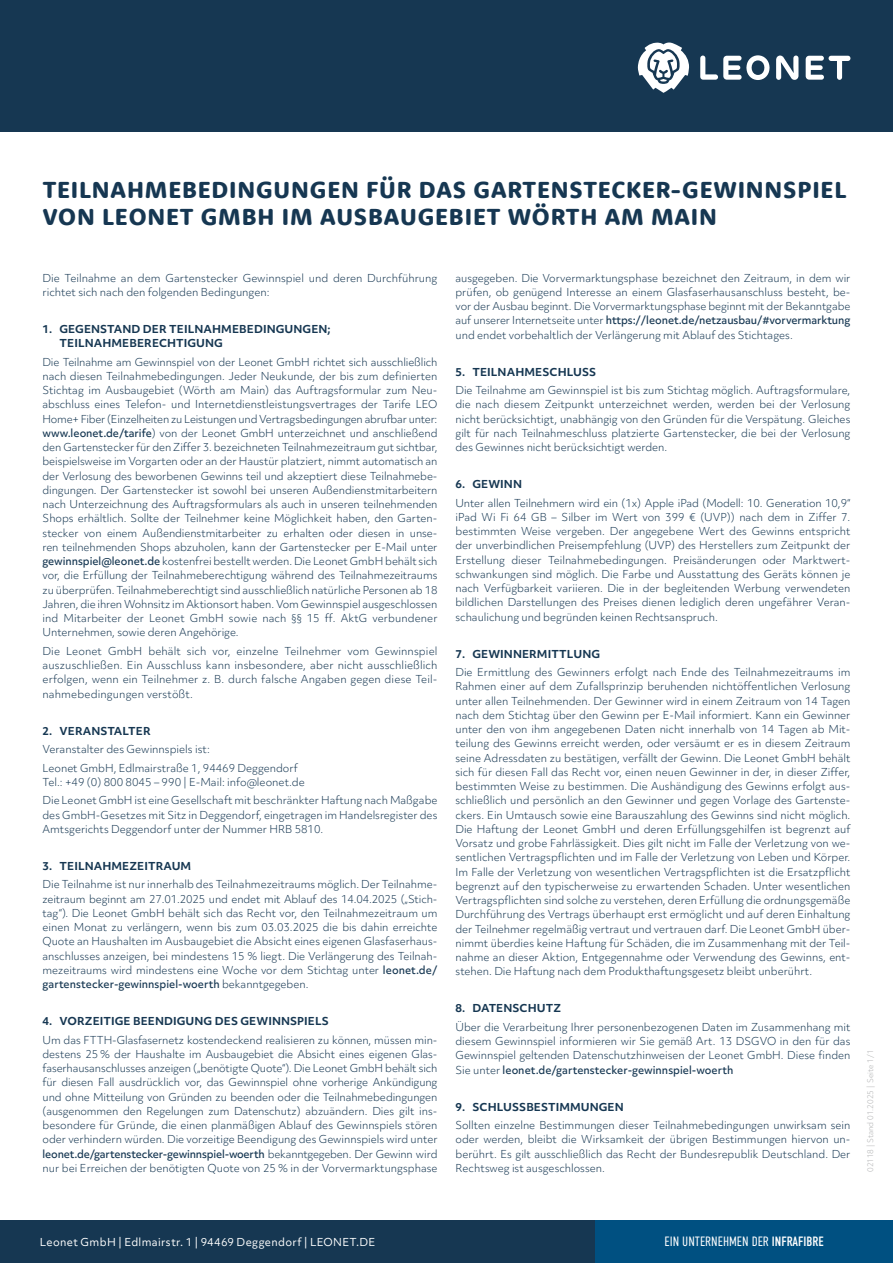
<style>
.page{position:relative;width:893px;height:1263px;background:#fff}
.page>*{position:absolute;margin:0;border:0;box-sizing:border-box;transform-origin:0 0}
.t1{font:800 24px/26.4px "Rooney Sans";letter-spacing:.035em;color:#163752}
.t2{font:300 13.5px "DIN Condensed";color:#fff}
.t3{font:300 10.5px/14.2px "Objektiv Mk 3";color:#163752;text-align:justify}
.t4{font:700 10.5px/14.2px "Objektiv Mk 3";letter-spacing:.01em;color:#163752}
.t5{font:10.5px "Objektiv Mk 3";letter-spacing:.03em;color:#fff}
.t6{font:300 7.5px "Objektiv Mk 3";color:#b1b2b3}
.s1{font-weight:500}
.s2{font-weight:400}
</style>
<div class="page">
<div style="left:0;top:1220px;width:595px;height:43px;background:#163752"></div>
<div style="left:595px;top:1220px;width:298px;height:43px;background:#005081"></div>
<div style="left:0;top:0;width:893px;height:132px;background:#163752"></div>
<svg style="left:638px;top:42px;width:51px;height:51px"></svg>
<svg style="left:700px;top:55px;width:70px;height:25px"></svg>
<svg style="left:776px;top:56px;width:22px;height:24px"></svg>
<svg style="left:806px;top:56px;width:44px;height:24px"></svg>
<h1 class="t1" style="left:43px;top:176px;width:805px">TEILNAHMEBEDINGUNGEN FÜR DAS GARTENSTECKER-GEWINNSPIEL<br>VON LEONET GMBH IM AUSBAUGEBIET WÖRTH AM MAIN</h1>
<p class="t3" style="left:43px;top:270px;width:396px">Die Teilnahme an dem Gartenstecker Gewinnspiel und deren Durchführung richtet sich nach den folgenden Bedingungen:</p>
<p class="t4" style="left:60px;top:321px;width:273px;text-indent:-17px">1. GEGENSTAND DER TEILNAHMEBEDINGUNGEN;<br>TEILNAHMEBERECHTIGUNG</p>
<p class="t3" style="left:43px;top:354px;width:396px">Die Teilnahme am Gewinnspiel von der Leonet GmbH richtet sich ausschließlich nach diesen Teilnahmebedingungen. Jeder Neukunde, der bis zum definierten Stichtag im Ausbaugebiet (Wörth am Main) das Auftragsformular zum Neu&shy;abschluss eines Telefon- und Internetdienstleistungsvertrages der Tarife LEO Home+ Fiber (Einzelheiten zu Leistungen und Vertragsbedingungen abrufbar unter: <span class="s1">www.leonet.de/tarife</span>) von der Leonet GmbH unterzeichnet und anschließend den Gartenstecker für den Ziffer 3. bezeichneten Teilnahmezeitraum gut sichtbar, beispielsweise im Vorgarten oder an der Haustür platziert, nimmt automatisch an der Verlosung des beworbenen Gewinns teil und akzeptiert diese Teilnahmebe&shy;dingungen. Der Gartenstecker ist sowohl bei unseren Außendienstmitarbeitern nach Unterzeichnung des Auftragsformulars als auch in unseren teilnehmenden Shops erhältlich. Sollte der Teilnehmer keine Möglichkeit haben, den Garten&shy;stecker von einem Außendienstmitarbeiter zu erhalten oder diesen in unse&shy;ren teilnehmenden Shops abzuholen, kann der Gartenstecker per E-Mail unter <span class="s1">gewinnspiel@leonet.de</span> kostenfrei bestellt werden. Die Leonet GmbH behält sich vor, die Erfüllung der Teilnahmeberechtigung während des Teilnahmezeitraums zu überprüfen. Teilnahmeberechtigt sind ausschließlich natürliche Personen ab 18<br>Jahren, die ihren Wohnsitz im Aktionsort haben. Vom Gewinnspiel ausgeschlossen ind Mitarbeiter der Leonet GmbH sowie nach §§ 15 ff. AktG verbundener Unternehmen, sowie deren Angehörige.</p>
<p class="t3" style="left:43px;top:644px;width:396px">Die Leonet GmbH behält sich vor, einzelne Teilnehmer vom Gewinnspiel auszuschließen. Ein Ausschluss kann insbesondere, aber nicht ausschließlich erfolgen, wenn ein Teilnehmer z. B. durch falsche Angaben gegen diese Teil&shy;nahmebedingungen verstößt.</p>
<p class="t4" style="left:43px;top:723px;width:110px">2. VERANSTALTER</p>
<p class="t3" style="left:43px;top:740px;width:257px;line-height:18.5px">Veranstalter des Gewinnspiels ist:<br>Leonet GmbH, Edlmairstraße 1, 94469 Deggendorf</p>
<p class="t3" style="left:43px;top:773px;width:396px;line-height:18.5px">Tel.: +49 (0) 800 8045 – 990 | E-Mail: info@leonet.de<br>Die Leonet GmbH ist eine Gesellschaft mit beschränkter Haftung nach Maßgabe</p>
<p class="t3" style="left:43px;top:807px;width:396px">des GmbH-Gesetzes mit Sitz in Deggendorf, eingetragen im Handelsregister des<br>Amtsgerichts Deggendorf unter der Nummer HRB 5810.</p>
<p class="t4" style="left:43px;top:858px;width:150px">3. TEILNAHMEZEITRAUM</p>
<p class="t3" style="left:43px;top:877px;width:396px">Die Teilnahme ist nur innerhalb des Teilnahmezeitraums möglich. Der Teilnahme&shy;zeitraum beginnt am 27.01.2025 und endet mit Ablauf des 14.04.2025 („Stich&shy;tag“). Die Leonet GmbH behält sich das Recht vor, den Teilnahmezeitraum um einen Monat zu verlängern, wenn bis zum 03.03.2025 die bis dahin erreichte Quote an Haushalten im Ausbaugebiet die Absicht eines eigenen Glasfaserhaus&shy;anschlusses anzeigen, bei mindestens 15 % liegt. Die Verlängerung des Teilnah&shy;mezeitraums wird mindestens eine Woche vor dem Stichtag unter <span class="s1">leonet.de/ gartenstecker-gewinnspiel-woerth</span> bekanntgegeben.</p>
<p class="t4" style="left:43px;top:1014px;width:288px">4. VORZEITIGE BEENDIGUNG DES GEWINNSPIELS</p>
<p class="t3" style="left:43px;top:1032px;width:396px">Um das FTTH-Glasfasernetz kostendeckend realisieren zu können, müssen min&shy;destens 25 % der Haushalte im Ausbaugebiet die Absicht eines eigenen Glas&shy;faserhausanschlusses anzeigen („benötigte Quote“). Die Leonet GmbH behält sich für diesen Fall ausdrücklich vor, das Gewinnspiel ohne vorherige Ankündigung und ohne Mitteilung von Gründen zu beenden oder die Teilnahmebedingungen (ausgenommen den Regelungen zum Datenschutz) abzuändern. Dies gilt ins&shy;besondere für Gründe, die einen planmäßigen Ablauf des Gewinnspiels stören oder verhindern würden. Die vorzeitige Beendigung des Gewinnspiels wird unter <span class="s1">leonet.de/gartenstecker-gewinnspiel-woerth</span> bekanntgegeben. Der Gewinn wird nur bei Erreichen der benötigten Quote von 25 % in der Vorvermarktungsphase</p>
<p class="t3" style="left:455px;top:270px;width:396px">ausgegeben. Die Vorvermarktungsphase bezeichnet den Zeitraum, in dem wir prüfen, ob genügend Interesse an einem Glasfaserhausanschluss besteht, be&shy;vor der Ausbau beginnt. Die Vorvermarktungsphase beginnt mit der Bekanntgabe auf unserer Internetseite unter <span class="s1">https://leonet.de/netzausbau/#vorvermarktung </span>und endet vorbehaltlich der Verlängerung mit Ablauf des Stichtages.</p>
<p class="t4" style="left:455px;top:364px;width:142px">5. TEILNAHMESCHLUSS</p>
<p class="t3" style="left:455px;top:383px;width:396px">Die Teilnahme am Gewinnspiel ist bis zum Stichtag möglich. Auftragsformulare, die nach diesem Zeitpunkt unterzeichnet werden, werden bei der Verlosung nicht berücksichtigt, unabhängig von den Gründen für die Verspätung. Gleiches gilt für nach Teilnahmeschluss platzierte Gartenstecker, die bei der Verlosung des Gewinnes nicht berücksichtigt werden.</p>
<p class="t4" style="left:455px;top:477px;width:68px">6. GEWINN</p>
<p class="t3" style="left:455px;top:495px;width:396px">Unter allen Teilnehmern wird ein (1x) Apple iPad (Modell: 10. Generation 10,9“ iPad Wi Fi 64 GB – Silber im Wert von 399 € (UVP)) nach dem in Ziffer 7. bestimmten Weise vergeben. Der angegebene Wert des Gewinns entspricht der unverbindlichen Preisempfehlung (UVP) des Herstellers zum Zeitpunkt der Erstellung dieser Teilnahmebedingungen. Preisänderungen oder Marktwert&shy;schwankungen sind möglich. Die Farbe und Ausstattung des Geräts können je nach Verfügbarkeit variieren. Die in der begleitenden Werbung verwendeten bildlichen Darstellungen des Preises dienen lediglich deren ungefährer Veran&shy;schaulichung und begründen keinen Rechtsanspruch.</p>
<p class="t4" style="left:455px;top:646px;width:146px">7. GEWINNERMITTLUNG</p>
<p class="t3" style="left:455px;top:665px;width:396px">Die Ermittlung des Gewinners erfolgt nach Ende des Teilnahmezeitraums im Rahmen einer auf dem Zufallsprinzip beruhenden nichtöffentlichen Verlosung unter allen Teilnehmenden. Der Gewinner wird in einem Zeitraum von 14 Tagen nach dem Stichtag über den Gewinn per E-Mail informiert. Kann ein Gewinner unter den von ihm angegebenen Daten nicht innerhalb von 14 Tagen ab Mit&shy;teilung des Gewinns erreicht werden, oder versäumt er es in diesem Zeitraum seine Adressdaten zu bestätigen, verfällt der Gewinn. Die Leonet GmbH behält sich für diesen Fall das Recht vor, einen neuen Gewinner in der, in dieser Ziffer, bestimmten Weise zu bestimmen. Die Aushändigung des Gewinns erfolgt aus&shy;schließlich und persönlich an den Gewinner und gegen Vorlage des Gartenste&shy;ckers. Ein Umtausch sowie eine Barauszahlung des Gewinns sind nicht möglich.<br>Die Haftung der Leonet GmbH und deren Erfüllungsgehilfen ist begrenzt auf Vorsatz und grobe Fahrlässigkeit. Dies gilt nicht im Falle der Verletzung von we&shy;sentlichen Vertragspflichten und im Falle der Verletzung von Leben und Körper.<br>Im Falle der Verletzung von wesentlichen Vertragspflichten ist die Ersatzpflicht begrenzt auf den typischerweise zu erwartenden Schaden. Unter wesentlichen Vertragspflichten sind solche zu verstehen, deren Erfüllung die ordnungsgemäße Durchführung des Vertrags überhaupt erst ermöglicht und auf deren Einhaltung der Teilnehmer regelmäßig vertraut und vertrauen darf. Die Leonet GmbH über&shy;nimmt überdies keine Haftung für Schäden, die im Zusammenhang mit der Teil&shy;nahme an dieser Aktion, Entgegennahme oder Verwendung des Gewinns, ent&shy;stehen. Die Haftung nach dem Produkthaftungsgesetz bleibt unberührt.</p>
<p class="t4" style="left:455px;top:1001px;width:107px">8. DATENSCHUTZ</p>
<p class="t3" style="left:455px;top:1020px;width:396px">Über die Verarbeitung Ihrer personenbezogenen Daten im Zusammenhang mit diesem Gewinnspiel informieren wir Sie gemäß Art. 13 DSGVO in den für das Gewinnspiel geltenden Datenschutzhinweisen der Leonet GmbH. Diese finden Sie unter <span class="s1">leonet.de/gartenstecker-gewinnspiel-woerth</span></p>
<p class="t4" style="left:455px;top:1099px;width:170px">9. SCHLUSSBESTIMMUNGEN</p>
<p class="t3" style="left:455px;top:1118px;width:396px">Sollten einzelne Bestimmungen dieser Teilnahmebedingungen unwirksam sein oder werden, bleibt die Wirksamkeit der übrigen Bestimmungen hiervon un&shy;berührt. Es gilt ausschließlich das Recht der Bundesrepublik Deutschland. Der Rechtsweg ist ausgeschlossen.</p>
<p class="t6" style="left:865px;top:1172px;width:124px;rotate:-90deg">02118 | Stand 01.2025 | Seite 1/1</p>
<p class="t5" style="left:40px;top:1234px;width:337px">Leonet GmbH | Edlmairstr. 1 | 94469 Deggendorf | LEONET.DE</p>
<p class="t2" style="left:665px;top:1234px;width:161px">EIN UNTERNEHMEN DER <span class="s2">INFRAFIBRE</span></p>
</div>
